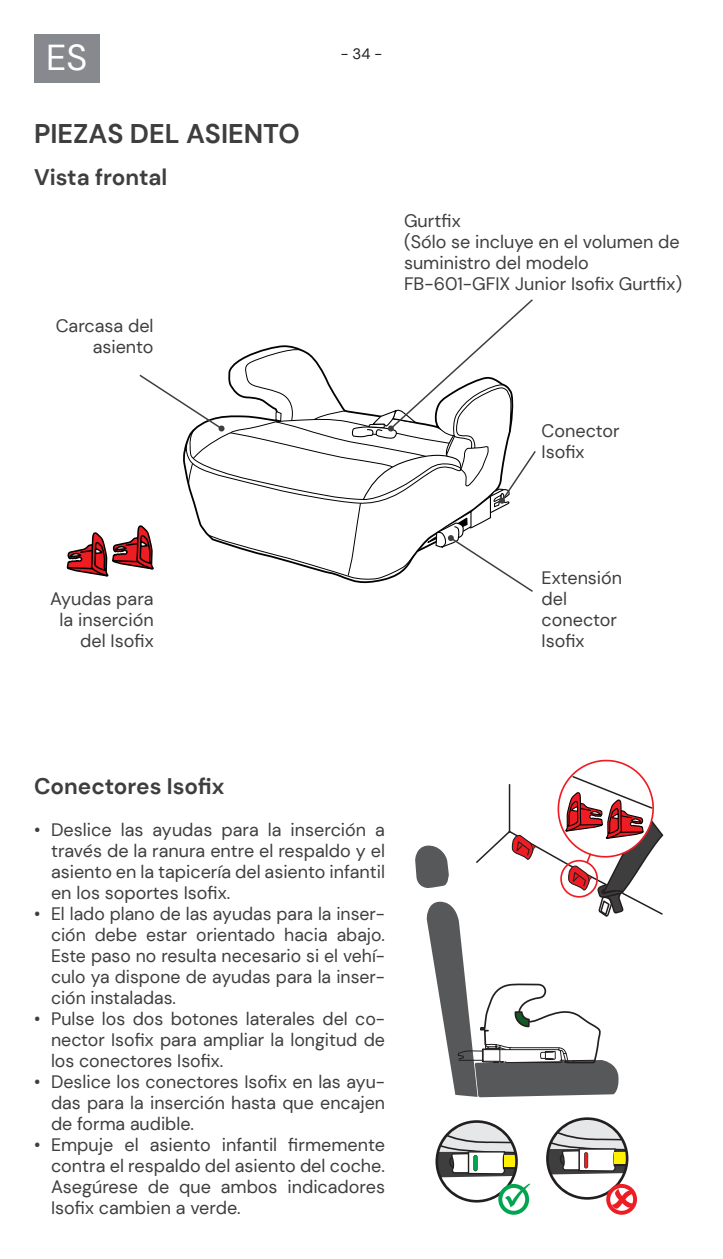
<style>
.page{position:relative;width:723px;height:1259px;background:#fff}
.page>*{position:absolute;margin:0;border:0;box-sizing:border-box;transform-origin:0 0}
.t1{font:36px "DM Sans";color:#fff}
.t2{font:700 27px "DM Sans";color:#3e3e3f}
.t3{font:700 22.5px "DM Sans";color:#3e3e3f}
.t4{font:18px/21px "DM Sans";color:#3e3e3f;text-align:justify}
.t5{font:15px "DM Sans";color:#231f20}
</style>
<div class="page">
<div style="left:34px;top:34px;width:65px;height:49px;background:#868a8e"></div>
<svg style="left:415px;top:759px;width:249px;height:339px"></svg>
<svg style="left:435px;top:1120px;width:95px;height:94px"></svg>
<svg style="left:546px;top:1117px;width:91px;height:97px"></svg>
<svg style="left:66px;top:299px;width:470px;height:293px"></svg>
<h1 class="t1" style="left:46px;top:35px;width:43px">ES</h1>
<h2 class="t2" style="left:34px;top:117px;width:267px">PIEZAS DEL ASIENTO</h2>
<p class="t3" style="left:34px;top:163px;width:135px">Vista frontal</p>
<p class="t4" style="left:56px;top:315px;width:99px;text-align:right">Carcasa del asiento</p>
<p class="t5" style="left:341px;top:45px;width:43px">- 34 -</p>
<p class="t4" style="left:404px;top:210px;width:280px;text-align:left">Gurtfix<br>(Sólo se incluye en el volumen de suministro del modelo<br>FB-601-GFIX Junior Isofix Gurtfix)</p>
<p class="t4" style="left:541px;top:420px;width:80px">Conector<br>Isofix</p>
<p class="t4" style="left:50px;top:588px;width:105px;text-align:right">Ayudas para la inserción del Isofix</p>
<p class="t4" style="left:541px;top:567px;width:82px;text-align:left">Extensión del conector<br>Isofix</p>
<p class="t3" style="left:34px;top:772px;width:192px">Conectores Isofix</p>
<p class="t4" style="left:51px;top:819px;width:335px;text-indent:-17px">• Deslice las ayudas para la inserción a través de la ranura entre el respaldo y el asiento en la tapicería del asiento infantil en los soportes Isofix.</p>
<p class="t4" style="left:51px;top:903px;width:335px;text-indent:-17px">• El lado plano de las ayudas para la inser&shy;ción debe estar orientado hacia abajo.<br>Este paso no resulta necesario si el vehí&shy;culo ya dispone de ayudas para la inser&shy;ción instaladas.</p>
<p class="t4" style="left:51px;top:1008px;width:335px;text-indent:-17px">• Pulse los dos botones laterales del co&shy;nector Isofix para ampliar la longitud de los conectores Isofix.</p>
<p class="t4" style="left:51px;top:1071px;width:335px;text-indent:-17px">• Deslice los conectores Isofix en las ayu&shy;das para la inserción hasta que encajen de forma audible.</p>
<p class="t4" style="left:51px;top:1134px;width:335px;text-indent:-17px">• Empuje el asiento infantil firmemente contra el respaldo del asiento del coche.<br>Asegúrese de que ambos indicadores Isofix cambien a verde.</p>
</div>
